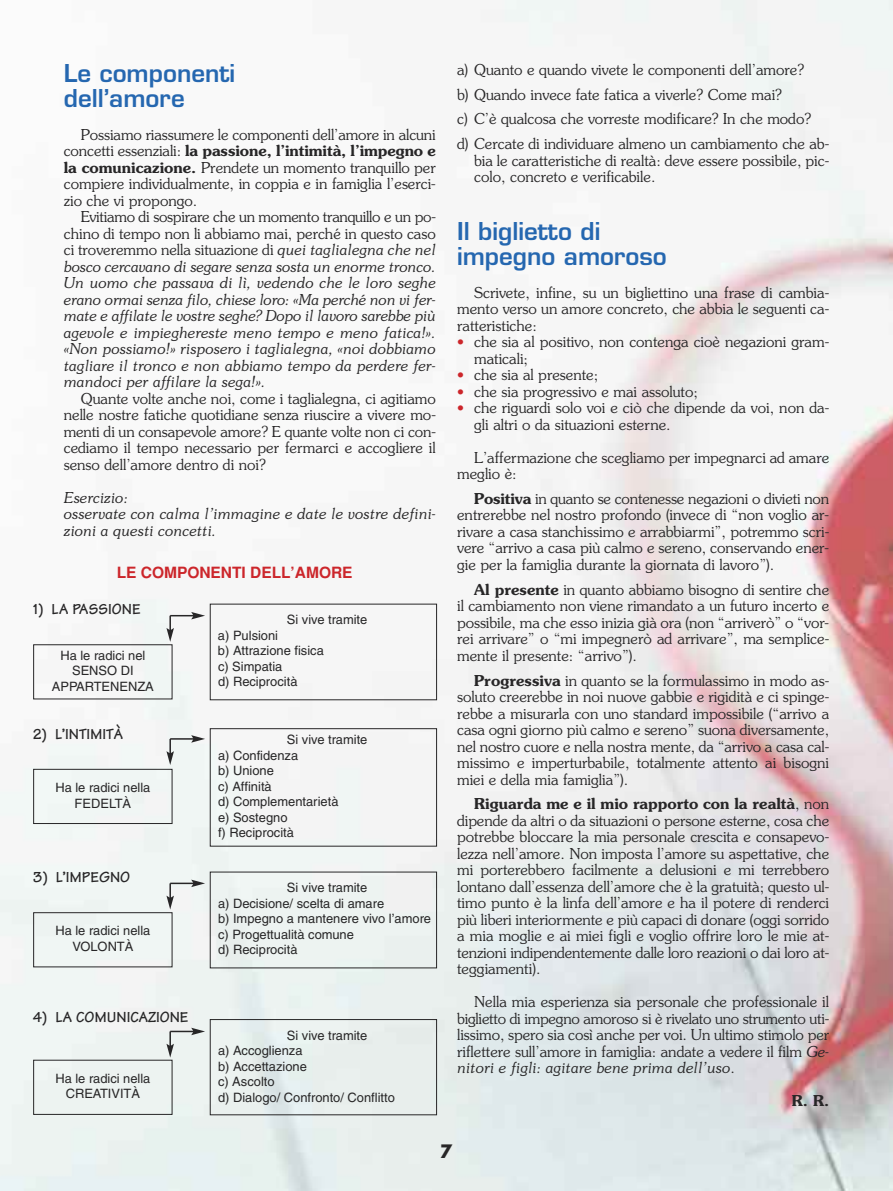
<style>
.page{position:relative;width:893px;height:1191px;background:#fff}
.page>*{position:absolute;margin:0;border:0;box-sizing:border-box;transform-origin:0 0}
.t1{font:600 24px/24.8px "Eurostile";color:#2567b0}
.t2{font:700 18px "Futura";color:#272627}
.t3{font:700 15.45px "Tekton";color:#272627}
.t4{font:700 15.45px "Helvetica";color:#cc262b}
.t5{font:300 15px/16.5px "Souvenir";color:#272627;text-align:justify}
.t6{font:italic 300 15px/16.5px "Souvenir";color:#272627;text-align:justify}
.t7{font:600 15px "Souvenir";color:#272627}
.t8{font:12.9px/15.5px "Helvetica";color:#272627;text-align:center}
.s1{font-weight:600}
.s2{font-style:normal}
.s3{color:#cc262b}
.s4{font-style:italic}
</style>
<div class="page">
<img style="left:0;top:0;width:893px;height:1191px">
<div style="left:33px;top:644px;width:139px;height:55px;border:1px solid #272627"></div>
<div style="left:210px;top:604px;width:227px;height:96px;border:1px solid #272627"></div>
<div style="left:33px;top:769px;width:139px;height:55px;border:1px solid #272627"></div>
<div style="left:210px;top:728px;width:227px;height:118px;border:1px solid #272627"></div>
<div style="left:33px;top:912px;width:139px;height:55px;border:1px solid #272627"></div>
<div style="left:210px;top:1019px;width:227px;height:96px;border:1px solid #272627"></div>
<svg style="left:166px;top:735px;width:39px;height:30px"></svg>
<svg style="left:166px;top:612px;width:39px;height:30px"></svg>
<svg style="left:166px;top:883px;width:8px;height:26px"></svg>
<hr style="left:170px;top:882px;width:24px;height:2px;background:#272627">
<svg style="left:191px;top:879px;width:14px;height:8px"></svg>
<svg style="left:166px;top:1031px;width:8px;height:26px"></svg>
<hr style="left:170px;top:1030px;width:24px;height:2px;background:#272627">
<svg style="left:191px;top:1027px;width:14px;height:8px"></svg>
<h1 class="t1" style="left:64px;top:63px;width:173px">Le componenti dell’amore</h1>
<p class="t5" style="left:64px;top:126px;width:374px;text-indent:17px">Possiamo riassumere le componenti dell’amore in alcuni concetti essenziali: <span class="s1">la passione, l’intimità, l’impegno e la comunicazione.</span> Prendete un momento tranquillo per compiere individualmente, in coppia e in famiglia l’eserci&shy;zio che vi propongo.</p>
<p class="t6" style="left:64px;top:209px;width:374px;text-indent:17px"><span class="s2">Evitiamo di sospirare che un momento tranquillo e un po&shy;chino di tempo non li abbiamo mai, perché in questo caso ci troveremmo nella situazione di</span> quei taglialegna che nel bosco cercavano di segare senza sosta un enorme tronco.<br>Un uomo che passava di lì, vedendo che le loro seghe erano ormai senza filo, chiese loro: «Ma perché non vi fer&shy;mate e affilate le vostre seghe? Dopo il lavoro sarebbe più agevole e impieghereste meno tempo e meno fatica!». «Non possiamo!» risposero i taglialegna, «noi dobbiamo tagliare il tronco e non abbiamo tempo da perdere fer&shy;mandoci per affilare la sega!».</p>
<p class="t5" style="left:64px;top:390px;width:374px;text-indent:17px">Quante volte anche noi, come i taglialegna, ci agitiamo nelle nostre fatiche quotidiane senza riuscire a vivere mo&shy;menti di un consapevole amore? E quante volte non ci con&shy;cediamo il tempo necessario per fermarci e accogliere il senso dell’amore dentro di noi?</p>
<p class="t6" style="left:64px;top:489px;width:374px;text-align:left">Esercizio:<br>osservate con calma l’immagine e date le vostre defini&shy;zioni a questi concetti.</p>
<p class="t4" style="left:117px;top:563px;width:237px">LE COMPONENTI DELL’AMORE</p>
<p class="t3" style="left:33px;top:603px;width:109px">1) LA PASSIONE</p>
<p class="t8" style="left:52px;top:649px;width:103px">Ha le radici nel<br>SENSO DI<br>APPARTENENZA</p>
<p class="t8" style="left:287px;top:613px;width:82px">Si vive tramite</p>
<p class="t8" style="left:218px;top:629px;width:107px;text-align:left">a) Pulsioni<br>b) Attrazione fisica c) Simpatia<br>d) Reciprocità</p>
<p class="t3" style="left:33px;top:728px;width:92px">2) L’INTIMITÀ</p>
<p class="t8" style="left:55px;top:781px;width:97px">Ha le radici nella<br>FEDELTÀ</p>
<p class="t3" style="left:33px;top:871px;width:99px">3) L’IMPEGNO</p>
<p class="t8" style="left:55px;top:924px;width:97px">Ha le radici nella<br>VOLONTÀ</p>
<p class="t3" style="left:33px;top:1011px;width:157px">4) LA COMUNICAZIONE</p>
<p class="t8" style="left:55px;top:1072px;width:97px">Ha le radici nella<br>CREATIVITÀ</p>
<p class="t8" style="left:218px;top:733px;width:151px;text-align:left;text-indent:69px">Si vive tramite a) Confidenza<br>b) Unione<br>c) Affinità<br>d) Complementarietà<br>e) Sostegno<br>f) Reciprocità</p>
<p class="t8" style="left:218px;top:881px;width:215px;text-align:left;text-indent:69px">Si vive tramite<br>a) Decisione/ scelta di amare<br>b) Impegno a mantenere vivo l’amore c) Progettualità comune<br>d) Reciprocità</p>
<p class="t8" style="left:218px;top:1028px;width:178px;text-align:left;text-indent:69px">Si vive tramite<br>a) Accoglienza<br>b) Accettazione<br>c) Ascolto<br>d) Dialogo/ Confronto/ Conflitto</p>
<p class="t5" style="left:457px;top:57px;width:374px;line-height:24.8px;text-align:left">a) Quanto e quando vivete le componenti dell’amore?<br>b) Quando invece fate fatica a viverle? Come mai?<br>c) C’è qualcosa che vorreste modificare? In che modo?<br>d) Cercate di individuare almeno un cambiamento che ab-</p>
<p class="t5" style="left:474px;top:152px;width:357px">bia le caratteristiche di realtà: deve essere possibile, pic&shy;colo, concreto e verificabile.</p>
<h1 class="t1" style="left:457px;top:221px;width:211px">Il biglietto di impegno amoroso</h1>
<p class="t5" style="left:457px;top:284px;width:374px;text-indent:17px">Scrivete, infine, su un bigliettino una frase di cambia&shy;mento verso un amore concreto, che abbia le seguenti ca&shy;ratteristiche:</p>
<p class="t5" style="left:474px;top:334px;width:357px;text-indent:-17px"><span class="s3">•</span> che sia al positivo, non contenga cioè negazioni gram&shy;maticali;</p>
<p class="t5" style="left:457px;top:367px;width:143px"><span class="s3">•</span> che sia al presente;</p>
<p class="t5" style="left:457px;top:383px;width:242px"><span class="s3">•</span> che sia progressivo e mai assoluto;</p>
<p class="t5" style="left:474px;top:400px;width:357px;text-indent:-17px"><span class="s3">•</span> che riguardi solo voi e ciò che dipende da voi, non da&shy;gli altri o da situazioni esterne.</p>
<p class="t5" style="left:457px;top:449px;width:374px;text-indent:17px">L’affermazione che scegliamo per impegnarci ad amare meglio è:</p>
<p class="t5" style="left:457px;top:490px;width:374px;text-indent:17px"><span class="s1">Positiva</span> in quanto se contenesse negazioni o divieti non entrerebbe nel nostro profondo (invece di “non voglio ar&shy;rivare a casa stanchissimo e arrabbiarmi”, potremmo scri&shy;vere “arrivo a casa più calmo e sereno, conservando ener&shy;gie per la famiglia durante la giornata di lavoro”).</p>
<p class="t5" style="left:457px;top:581px;width:374px;text-indent:17px"><span class="s1">Al presente</span> in quanto abbiamo bisogno di sentire che il cambiamento non viene rimandato a un futuro incerto e possibile, ma che esso inizia già ora (non “arriverò” o “vor&shy;rei arrivare” o “mi impegnerò ad arrivare”, ma semplice&shy;mente il presente: “arrivo”).</p>
<p class="t5" style="left:457px;top:672px;width:374px;text-indent:17px"><span class="s1">Progressiva</span> in quanto se la formulassimo in modo as&shy;soluto creerebbe in noi nuove gabbie e rigidità e ci spinge&shy;rebbe a misurarla con uno standard impossibile (“arrivo a casa ogni giorno più calmo e sereno” suona diversamente, nel nostro cuore e nella nostra mente, da “arrivo a casa cal&shy;missimo e imperturbabile, totalmente attento ai bisogni miei e della mia famiglia”).</p>
<p class="t5" style="left:457px;top:796px;width:374px;text-indent:17px"><span class="s1">Riguarda me e il mio rapporto con la realtà</span>, non dipende da altri o da situazioni o persone esterne, cosa che potrebbe bloccare la mia personale crescita e consapevo&shy;lezza nell’amore. Non imposta l’amore su aspettative, che mi porterebbero facilmente a delusioni e mi terrebbero lontano dall’essenza dell’amore che è la gratuità; questo ul&shy;timo punto è la linfa dell’amore e ha il potere di renderci più liberi interiormente e più capaci di donare (oggi sorrido a mia moglie e ai miei figli e voglio offrire loro le mie at&shy;tenzioni indipendentemente dalle loro reazioni o dai loro at&shy;teggiamenti).</p>
<p class="t5" style="left:457px;top:994px;width:374px;text-indent:17px">Nella mia esperienza sia personale che professionale il biglietto di impegno amoroso si è rivelato uno strumento uti&shy;lissimo, spero sia così anche per voi. Un ultimo stimolo per riflettere sull’amore in famiglia: andate a vedere il film <span class="s4">Ge&shy;nitori e figli: agitare bene prima dell’uso</span>.</p>
<p class="t7" style="left:792px;top:1092px;width:39px">R. R.</p>
<p class="t2" style="left:440px;top:1143px;width:14px">7</p>
</div>
